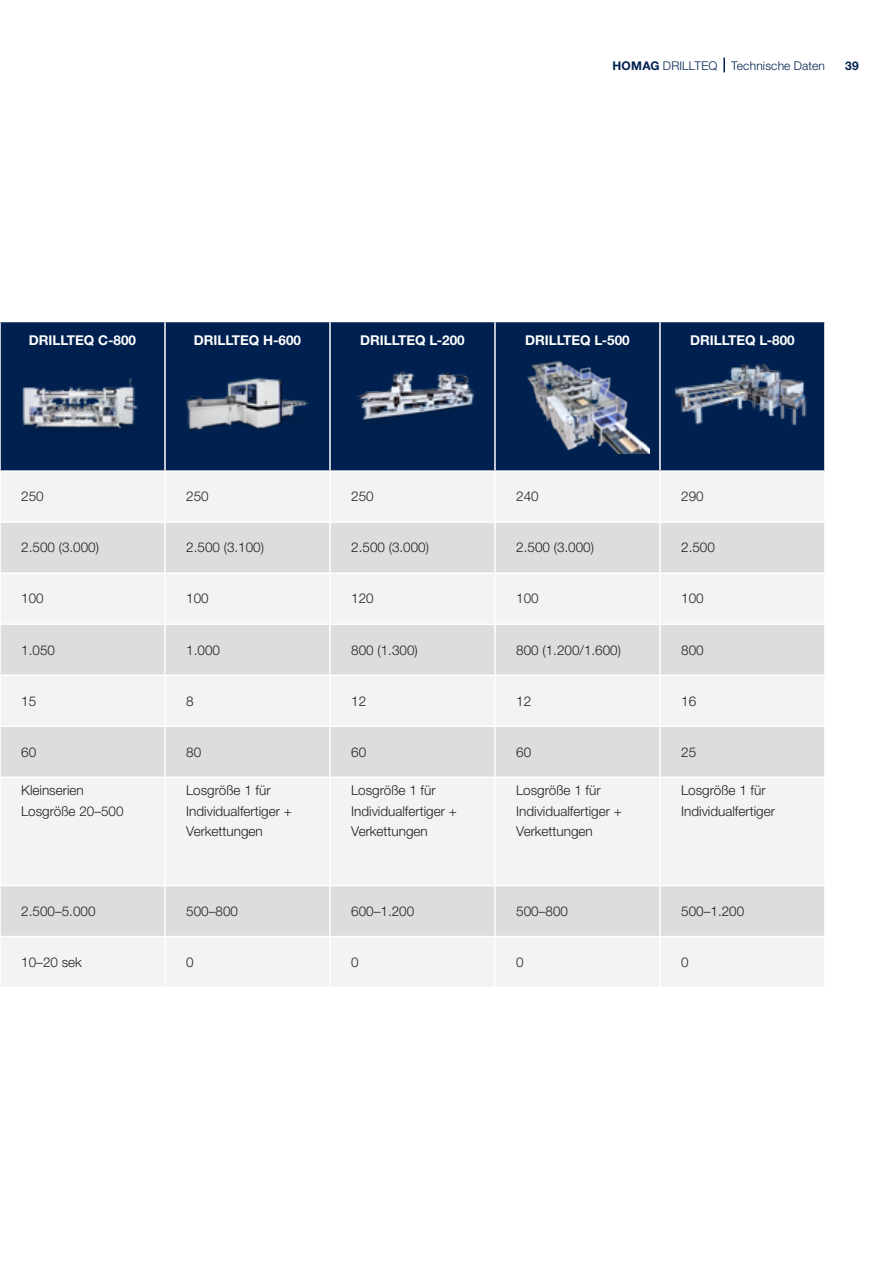
<style>
.page{position:relative;width:893px;height:1263px;background:#fff}
.page>*{position:absolute;margin:0;border:0;box-sizing:border-box;transform-origin:0 0}
.t1{font:300 13.5px/20.4px "Helvetica Neue LTW1 G";color:#231f20}
.t2{font:700 13.5px "Helvetica Neue LTW1 G";color:#fff}
.Musterseiten_Rubrike{font:300 12px "Helvetica Neue LTW1 G";letter-spacing:.015em;color:#00214f}
.t3{font:700 12px "Helvetica Neue LTW1 G";color:#00214f}
.s1{font-weight:700}
</style>
<div class="page">
<svg style="left:723px;top:58px;width:2px;height:14px"></svg>
<div style="left:1px;top:322px;width:823px;height:148px;background:#00214f"></div>
<div style="left:1px;top:472px;width:823px;height:515px;background:#f2f3f4"></div>
<svg style="left:1px;top:523px;width:823px;height:413px;fill:#f2f3f4"></svg>
<hr style="left:164px;top:472px;width:2px;height:49px;background:#fff">
<hr style="left:329px;top:472px;width:2px;height:49px;background:#fff">
<hr style="left:494px;top:472px;width:2px;height:49px;background:#fff">
<hr style="left:659px;top:472px;width:2px;height:49px;background:#fff">
<hr style="left:0;top:521px;width:165px;height:2px;background:#fff">
<hr style="left:165px;top:521px;width:165px;height:2px;background:#fff">
<hr style="left:164px;top:523px;width:2px;height:49px;background:#fff">
<hr style="left:330px;top:521px;width:165px;height:2px;background:#fff">
<hr style="left:329px;top:523px;width:2px;height:49px;background:#fff">
<hr style="left:495px;top:521px;width:165px;height:2px;background:#fff">
<hr style="left:494px;top:523px;width:2px;height:49px;background:#fff">
<hr style="left:660px;top:521px;width:166px;height:2px;background:#fff">
<hr style="left:659px;top:523px;width:2px;height:49px;background:#fff">
<hr style="left:0;top:572px;width:165px;height:2px;background:#fff">
<hr style="left:165px;top:572px;width:165px;height:2px;background:#fff">
<hr style="left:164px;top:574px;width:2px;height:49px;background:#fff">
<hr style="left:330px;top:572px;width:165px;height:2px;background:#fff">
<hr style="left:329px;top:574px;width:2px;height:49px;background:#fff">
<hr style="left:495px;top:572px;width:165px;height:2px;background:#fff">
<hr style="left:494px;top:574px;width:2px;height:49px;background:#fff">
<hr style="left:660px;top:572px;width:166px;height:2px;background:#fff">
<hr style="left:659px;top:574px;width:2px;height:49px;background:#fff">
<hr style="left:0;top:623px;width:165px;height:2px;background:#fff">
<hr style="left:165px;top:623px;width:165px;height:2px;background:#fff">
<hr style="left:164px;top:625px;width:2px;height:49px;background:#fff">
<hr style="left:330px;top:623px;width:165px;height:2px;background:#fff">
<hr style="left:329px;top:625px;width:2px;height:49px;background:#fff">
<hr style="left:495px;top:623px;width:165px;height:2px;background:#fff">
<hr style="left:494px;top:625px;width:2px;height:49px;background:#fff">
<hr style="left:660px;top:623px;width:166px;height:2px;background:#fff">
<hr style="left:659px;top:625px;width:2px;height:49px;background:#fff">
<hr style="left:0;top:674px;width:165px;height:2px;background:#fff">
<hr style="left:165px;top:674px;width:165px;height:2px;background:#fff">
<hr style="left:164px;top:676px;width:2px;height:49px;background:#fff">
<hr style="left:330px;top:674px;width:165px;height:2px;background:#fff">
<hr style="left:329px;top:676px;width:2px;height:49px;background:#fff">
<hr style="left:495px;top:674px;width:165px;height:2px;background:#fff">
<hr style="left:494px;top:676px;width:2px;height:49px;background:#fff">
<hr style="left:660px;top:674px;width:166px;height:2px;background:#fff">
<hr style="left:659px;top:676px;width:2px;height:49px;background:#fff">
<hr style="left:0;top:725px;width:165px;height:2px;background:#fff">
<hr style="left:165px;top:725px;width:165px;height:2px;background:#fff">
<hr style="left:164px;top:727px;width:2px;height:49px;background:#fff">
<hr style="left:330px;top:725px;width:165px;height:2px;background:#fff">
<hr style="left:329px;top:727px;width:2px;height:49px;background:#fff">
<hr style="left:495px;top:725px;width:165px;height:2px;background:#fff">
<hr style="left:494px;top:727px;width:2px;height:49px;background:#fff">
<hr style="left:660px;top:725px;width:166px;height:2px;background:#fff">
<hr style="left:659px;top:727px;width:2px;height:49px;background:#fff">
<hr style="left:164px;top:778px;width:2px;height:107px;background:#fff">
<hr style="left:329px;top:778px;width:2px;height:107px;background:#fff">
<hr style="left:494px;top:778px;width:2px;height:107px;background:#fff">
<hr style="left:659px;top:778px;width:2px;height:107px;background:#fff">
<hr style="left:0;top:885px;width:165px;height:1px;background:#fff">
<hr style="left:165px;top:885px;width:165px;height:1px;background:#fff">
<hr style="left:164px;top:886px;width:2px;height:50px;background:#fff">
<hr style="left:330px;top:885px;width:165px;height:1px;background:#fff">
<hr style="left:329px;top:886px;width:2px;height:50px;background:#fff">
<hr style="left:495px;top:885px;width:165px;height:1px;background:#fff">
<hr style="left:494px;top:886px;width:2px;height:50px;background:#fff">
<hr style="left:660px;top:885px;width:166px;height:1px;background:#fff">
<hr style="left:659px;top:886px;width:2px;height:50px;background:#fff">
<hr style="left:0;top:936px;width:165px;height:1px;background:#fff">
<hr style="left:165px;top:936px;width:165px;height:1px;background:#fff">
<hr style="left:164px;top:937px;width:2px;height:50px;background:#fff">
<hr style="left:330px;top:936px;width:165px;height:1px;background:#fff">
<hr style="left:329px;top:937px;width:2px;height:50px;background:#fff">
<hr style="left:495px;top:936px;width:165px;height:1px;background:#fff">
<hr style="left:494px;top:937px;width:2px;height:50px;background:#fff">
<hr style="left:660px;top:936px;width:166px;height:1px;background:#fff">
<hr style="left:659px;top:937px;width:2px;height:50px;background:#fff">
<hr style="left:0;top:776px;width:165px;height:2px;background:#fff">
<hr style="left:165px;top:776px;width:165px;height:2px;background:#fff">
<hr style="left:330px;top:776px;width:165px;height:2px;background:#fff">
<hr style="left:495px;top:776px;width:165px;height:2px;background:#fff">
<hr style="left:660px;top:776px;width:164px;height:2px;background:#fff">
<hr style="left:164px;top:322px;width:2px;height:148px;background:#fff">
<hr style="left:329px;top:322px;width:2px;height:148px;background:#fff">
<hr style="left:494px;top:322px;width:2px;height:148px;background:#fff">
<hr style="left:659px;top:322px;width:2px;height:148px;background:#fff">
<img style="left:19px;top:364px;width:127px;height:85px">
<img style="left:184px;top:373px;width:127px;height:69px">
<img style="left:349px;top:366px;width:127px;height:68px">
<img style="left:505px;top:358px;width:145px;height:95px">
<img style="left:670px;top:358px;width:145px;height:95px">
<p class="Musterseiten_Rubrike" style="left:612px;top:58px;width:214px"><span class="s1">HOMAG</span> DRILLTEQ Technische Daten</p>
<p class="t3" style="left:845px;top:58px;width:15px">39</p>
<p class="t2" style="left:29px;top:331px;width:109px">DRILLTEQ C-800</p>
<p class="t2" style="left:194px;top:331px;width:109px">DRILLTEQ H-600</p>
<p class="t2" style="left:360px;top:331px;width:106px">DRILLTEQ L-200</p>
<p class="t2" style="left:525px;top:331px;width:106px">DRILLTEQ L-500</p>
<p class="t2" style="left:690px;top:331px;width:106px">DRILLTEQ L-800</p>
<p class="t1" style="left:21px;top:486px;width:24px">250</p>
<p class="t1" style="left:186px;top:486px;width:24px">250</p>
<p class="t1" style="left:351px;top:486px;width:24px">250</p>
<p class="t1" style="left:516px;top:486px;width:24px">240</p>
<p class="t1" style="left:681px;top:486px;width:24px">290</p>
<p class="t1" style="left:21px;top:537px;width:79px">2.500 (3.000)</p>
<p class="t1" style="left:186px;top:537px;width:79px">2.500 (3.100)</p>
<p class="t1" style="left:351px;top:537px;width:79px">2.500 (3.000)</p>
<p class="t1" style="left:516px;top:537px;width:79px">2.500 (3.000)</p>
<p class="t1" style="left:681px;top:537px;width:35px">2.500</p>
<p class="t1" style="left:21px;top:588px;width:24px">100</p>
<p class="t1" style="left:186px;top:588px;width:24px">100</p>
<p class="t1" style="left:351px;top:588px;width:24px">120</p>
<p class="t1" style="left:516px;top:588px;width:24px">100</p>
<p class="t1" style="left:681px;top:588px;width:24px">100</p>
<p class="t1" style="left:21px;top:639px;width:35px">1.050</p>
<p class="t1" style="left:186px;top:639px;width:35px">1.000</p>
<p class="t1" style="left:351px;top:639px;width:68px">800 (1.300)</p>
<p class="t1" style="left:516px;top:639px;width:106px">800 (1.200/1.600)</p>
<p class="t1" style="left:681px;top:639px;width:24px">800</p>
<p class="t1" style="left:21px;top:690px;width:17px">15</p>
<p class="t1" style="left:186px;top:690px;width:9px">8</p>
<p class="t1" style="left:351px;top:690px;width:17px">12</p>
<p class="t1" style="left:516px;top:690px;width:17px">12</p>
<p class="t1" style="left:681px;top:690px;width:17px">16</p>
<p class="t1" style="left:21px;top:741px;width:17px">60</p>
<p class="t1" style="left:186px;top:741px;width:17px">80</p>
<p class="t1" style="left:351px;top:741px;width:17px">60</p>
<p class="t1" style="left:516px;top:741px;width:17px">60</p>
<p class="t1" style="left:681px;top:741px;width:17px">25</p>
<p class="t1" style="left:21px;top:780px;width:104px">Kleinserien<br>Losgröße 20–500</p>
<p class="t1" style="left:186px;top:780px;width:107px">Losgröße 1 für<br>Individualfertiger +<br>Verkettungen</p>
<p class="t1" style="left:351px;top:780px;width:107px">Losgröße 1 für<br>Individualfertiger +<br>Verkettungen</p>
<p class="t1" style="left:516px;top:780px;width:107px">Losgröße 1 für<br>Individualfertiger +<br>Verkettungen</p>
<p class="t1" style="left:681px;top:780px;width:95px">Losgröße 1 für<br>Individualfertiger</p>
<p class="t1" style="left:21px;top:901px;width:76px">2.500–5.000</p>
<p class="t1" style="left:186px;top:901px;width:53px">500–800</p>
<p class="t1" style="left:351px;top:901px;width:65px">600–1.200</p>
<p class="t1" style="left:516px;top:901px;width:53px">500–800</p>
<p class="t1" style="left:681px;top:901px;width:65px">500–1.200</p>
<p class="t1" style="left:21px;top:952px;width:62px">10–20 sek</p>
<p class="t1" style="left:186px;top:952px;width:9px">0</p>
<p class="t1" style="left:351px;top:952px;width:9px">0</p>
<p class="t1" style="left:516px;top:952px;width:9px">0</p>
<p class="t1" style="left:681px;top:952px;width:9px">0</p>
</div>
